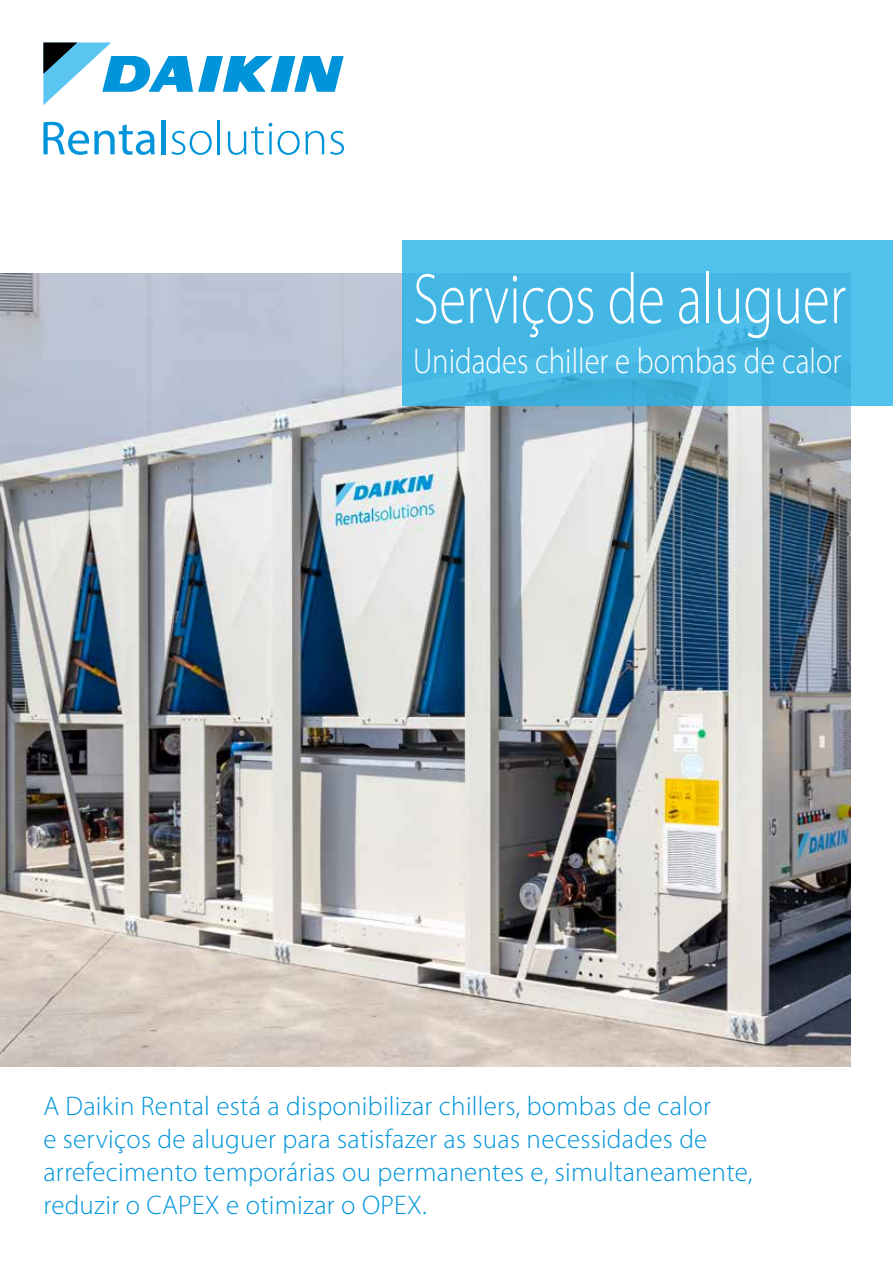
<style>
.page{position:relative;width:893px;height:1263px;background:#fff}
.page>*{position:absolute;margin:0;border:0;box-sizing:border-box;transform-origin:0 0}
.t1{font:300 72px "Myriad Pro";color:#fff;scale:.77 1}
.t2{font:300 36px "Myriad Pro";color:#fff;scale:.85 1}
.t3{font:300 27px/33px "Myriad Pro";letter-spacing:.01em;color:#0095db}
</style>
<div class="page">
<img style="left:0;top:274px;width:850px;height:793px">
<div style="left:403px;top:241px;width:490px;height:165px;background:#45b7e4"></div>
<svg style="left:43px;top:43px;width:301px;height:62px"></svg>
<svg style="left:43px;top:122px;width:112px;height:33px"></svg>
<div style="left:161px;top:120px;width:5px;height:34px;background:#0095db"></div>
<svg style="left:171px;top:131px;width:41px;height:24px"></svg>
<hr style="left:218px;top:120px;width:2px;height:34px;background:#0095db">
<svg style="left:228px;top:123px;width:44px;height:32px"></svg>
<svg style="left:278px;top:131px;width:46px;height:24px"></svg>
<svg style="left:330px;top:131px;width:14px;height:24px"></svg>
<h1 class="t1" style="left:413px;top:259px;width:564px">Serviços de aluguer</h1>
<h2 class="t2" style="left:413px;top:341px;width:505px">Unidades chiller e bombas de calor</h2>
<p class="t3" style="left:43px;top:1090px;width:711px">A Daikin Rental está a disponibilizar chillers, bombas de calor<br>e serviços de aluguer para satisfazer as suas necessidades de arrefecimento temporárias ou permanentes e, simultaneamente, reduzir o CAPEX e otimizar o OPEX.</p>
</div>
